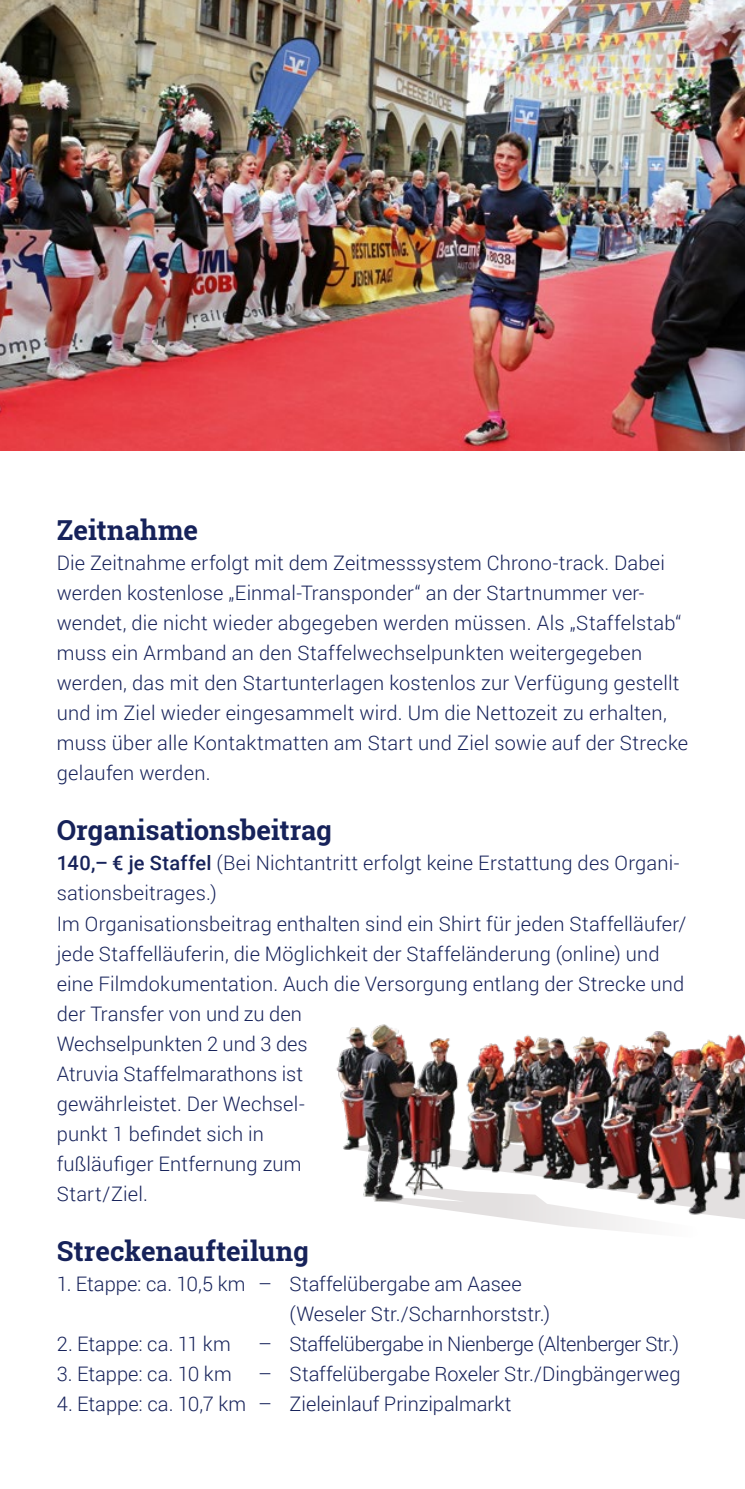
<style>
.page{position:relative;width:745px;height:1489px;background:#fff}
.page>*{position:absolute;margin:0;border:0;box-sizing:border-box;transform-origin:0 0}
.t1{font:700 27.5px "Roboto Slab";color:#16225a}
.t2{font:300 20px/30px "Roboto";letter-spacing:.01em;color:#16225a}
.t3{font:300 20px "Roboto";letter-spacing:-.02em;color:#16225a}
.s1{font-weight:500}
</style>
<div class="page">
<img style="left:0;top:0;width:744px;height:450px">
<svg style="left:485px;top:1215px;width:259px;height:17px"></svg>
<img style="left:336px;top:1024px;width:408px;height:191px">
<h1 class="t1" style="left:57px;top:511px;width:143px">Zeitnahme</h1>
<p class="t2" style="left:57px;top:547px;width:632px">Die Zeitnahme erfolgt mit dem Zeitmesssystem Chrono-track. Dabei werden kostenlose „Einmal-Transponder“ an der Startnummer ver&shy;wendet, die nicht wieder abgegeben werden müssen. Als „Staffelstab“ muss ein Armband an den Staffelwechselpunkten weitergegeben werden, das mit den Startunterlagen kostenlos zur Verfügung gestellt und im Ziel wieder eingesammelt wird. Um die Nettozeit zu erhalten, muss über alle Kontaktmatten am Start und Ziel sowie auf der Strecke gelaufen werden.</p>
<h1 class="t1" style="left:57px;top:811px;width:276px">Organisationsbeitrag</h1>
<p class="t2" style="left:57px;top:847px;width:630px"><span class="s1">140,– € je Staffel</span> (Bei Nichtantritt erfolgt keine Erstattung des Organi&shy;sationsbeitrages.)<br>Im Organisationsbeitrag enthalten sind ein Shirt für jeden Staffelläufer/ jede Staffelläuferin, die Möglichkeit der Staffeländerung (online) und eine Filmdokumentation. Auch die Versorgung entlang der Strecke und der Transfer von und zu den<br>Wechselpunkten 2 und 3 des<br>Atruvia Staffelmarathons ist<br>gewährleistet. Der Wechsel-<br>punkt 1 befindet sich in<br>fußläufiger Entfernung zum<br>Start/Ziel.</p>
<h1 class="t1" style="left:57px;top:1231px;width:253px">Streckenaufteilung</h1>
<p class="t2" style="left:289px;top:1267px;width:262px;text-indent:-232px">1. Etappe: ca. 10,5 km – Staffelübergabe am Aasee (Weseler Str./Scharnhorststr.)</p>
<p class="t2" style="left:57px;top:1327px;width:175px">2. Etappe: ca. 11 km</p>
<p class="t3" style="left:258px;top:1329px;width:422px">– Staffelübergabe in Nienberge (Altenberger Str.)</p>
<p class="t2" style="left:57px;top:1357px;width:176px">3. Etappe: ca. 10 km</p>
<p class="t2" style="left:258px;top:1357px;width:423px">– Staffelübergabe Roxeler Str./Dingbängerweg</p>
<p class="t2" style="left:57px;top:1387px;width:456px">4. Etappe: ca. 10,7 km – Zieleinlauf Prinzipalmarkt</p>
</div>
